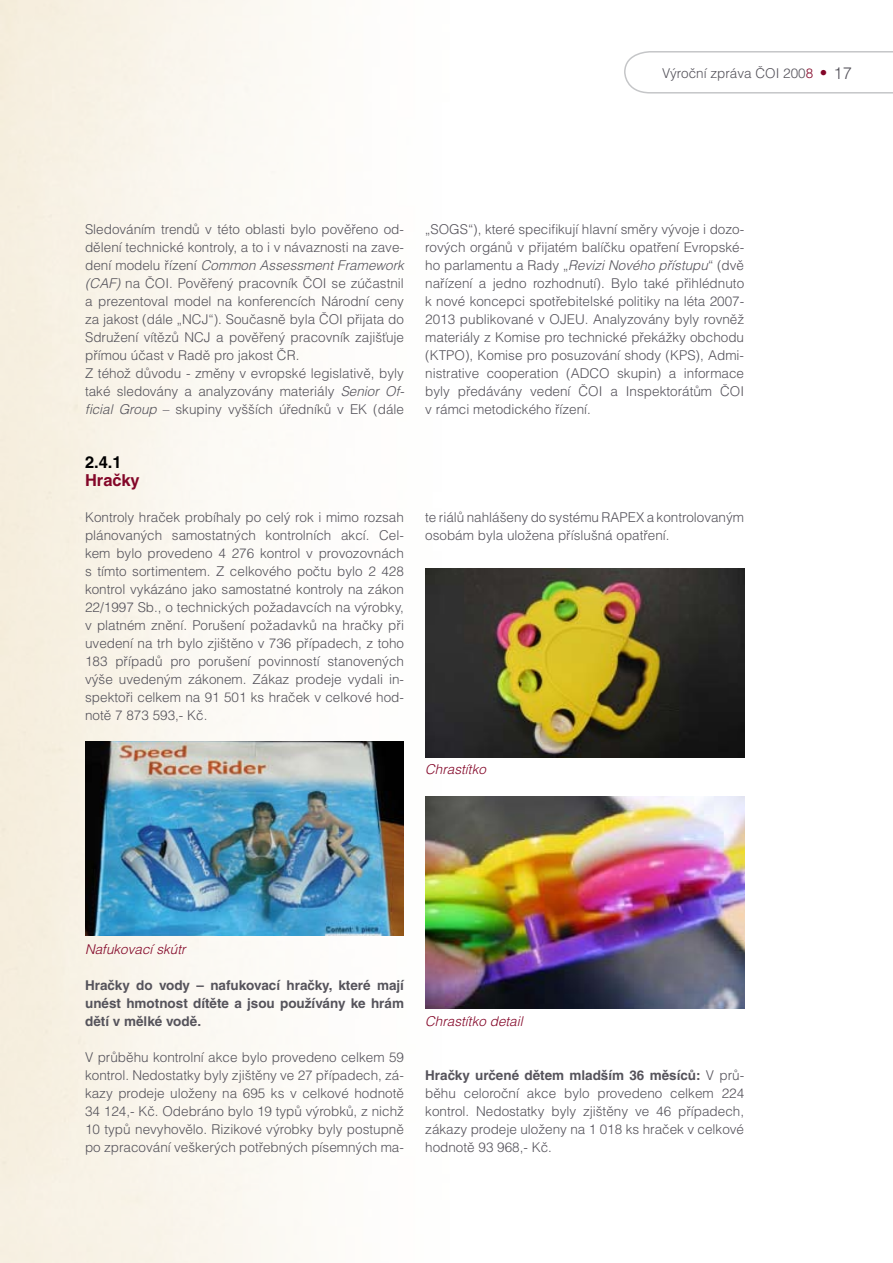
<style>
.page{position:relative;width:893px;height:1263px;background:#fff}
.page>*{position:absolute;margin:0;border:0;box-sizing:border-box;transform-origin:0 0}
.t1{font:700 16.5px "Helvetica CE";color:#830628}
.t2{font:700 16.5px "Helvetica CE";color:#000}
.t3{font:300 13.5px/18px "Helvetica CE";color:#55535b;text-align:justify}
.t4{font:700 13.5px/18px "Helvetica CE";color:#55535b;text-align:justify}
.t5{font:italic 300 13.5px "Helvetica CE";color:#830628}
.s1{color:#830628}
.s2{font-size:15px;color:#830628}
.s3{font-size:16.5px}
.s4{font-style:italic}
.s5{font-weight:700}
</style>
<div class="page">
<img style="left:0;top:0;width:745px;height:1263px">
<img style="left:85px;top:741px;width:319px;height:195px">
<img style="left:425px;top:796px;width:319px;height:213px">
<img style="left:425px;top:568px;width:319px;height:189px">
<svg style="left:623px;top:50px;width:270px;height:44px"></svg>
<p class="t3" style="left:662px;top:64px;width:191px">Výroční zpráva ČOI 200<span class="s1">8</span> <span class="s2">•</span> <span class="s3">17</span></p>
<p class="t3" style="left:85px;top:220px;width:321px;text-align:left">Sledováním trendů v této oblasti bylo pověřeno od&shy;dělení technické kontroly, a to i v návaznosti na zave&shy;dení modelu řízení <span class="s4">Common Assessment Framework (CAF)</span> na ČOI. Pověřený pracovník ČOI se zúčastnil a prezentoval model na konferencích Národní ceny za jakost (dále „NCJ “). Současně byla ČOI přijata do Sdružení vítězů NCJ a pověřený pracovník zajišťuje přímou účast v Radě pro jakost ČR.<br>Z téhož důvodu - změny v evropské legislativě, byly také sledovány a analyzovány materiály <span class="s4">Senior Of&shy;ficial Group</span> – skupiny vyšších úředníků v EK (dále</p>
<p class="t3" style="left:425px;top:220px;width:320px">„SOGS“), které specifikují hlavní směry vývoje i dozo&shy;rových orgánů v přijatém balíčku opatření Evropské&shy;ho parlamentu a Rady „<span class="s4">Revizi Nového přístupu</span>“ (dvě nařízení a jedno rozhodnutí). Bylo také přihlédnuto k nové koncepci spotřebitelské politiky na léta 2007- 2013 publikované v OJ EU . Analyzovány byly rovněž materiály z Komise pro technické překážky obchodu (KTPO), Komise pro posuzování shody (KPS), Admi&shy;nistrative cooperation (ADCO skupin) a informace byly předávány vedení ČOI a Inspektorátům ČOI v rámci metodického řízení.</p>
<p class="t2" style="left:85px;top:453px;width:38px">2.4.1</p>
<p class="t1" style="left:85px;top:471px;width:56px">Hračky</p>
<p class="t3" style="left:85px;top:508px;width:321px">Kontroly hraček probíhaly po celý rok i mimo rozsah plánovaných samostatných kontrolních akcí. Cel&shy;kem bylo provedeno 4 276 kontrol v provozovnách s tímto sortimentem. Z celkového počtu bylo 2 428 kontrol vykázáno jako samostatné kontroly na zákon 22/1997 Sb., o technických požadavcích na výrobky, v platném znění. Porušení požadavků na hračky při uvedení na trh bylo zjištěno v 736 případech, z toho 183 případů pro porušení povinností stanovených výše uvedeným zákonem. Zákaz prodeje vydali in&shy;spektoři celkem na 91 501 ks hraček v celkové hod&shy;notě 7 873 593,- Kč.</p>
<p class="t3" style="left:425px;top:508px;width:195px">te riálů nahlášeny do systému Rape</p>
<p class="t3" style="left:425px;top:508px;width:320px;text-indent:211px">x a kontrolovaným osobám byla uložena příslušná opatření.</p>
<p class="t5" style="left:425px;top:762px;width:62px">Chrastítko</p>
<p class="t5" style="left:85px;top:942px;width:102px">Nafukovací skútr</p>
<p class="t4" style="left:85px;top:976px;width:320px">Hračky do vody – nafukovací hračky, které mají unést hmotnost dítěte a jsou používány ke hrám dětí v mělké vodě.</p>
<p class="t3" style="left:85px;top:1048px;width:320px">V průběhu kontrolní akce bylo provedeno celkem 59 kontrol. Nedostatky byly zjištěny ve 27 případech, zá&shy;kazy prodeje uloženy na 695 ks v celkové hodnotě 34 124,- Kč. Odebráno bylo 19 typů výrobků, z nichž 10 typů nevyhovělo. Rizikové výrobky byly postupně po zpracování veškerých potřebných písemných ma-</p>
<p class="t5" style="left:425px;top:1014px;width:99px">Chrastítko detail</p>
<p class="t3" style="left:425px;top:1066px;width:320px"><span class="s5">Hračky určené dětem mladším 36 měsíců:</span> V prů&shy;běhu celoroční akce bylo provedeno celkem 224 kontrol. Nedostatky byly zjištěny ve 46 případech, zákazy prodeje uloženy na 1 018 ks hraček v celkové hodnotě 93 968,- Kč.</p>
</div>
